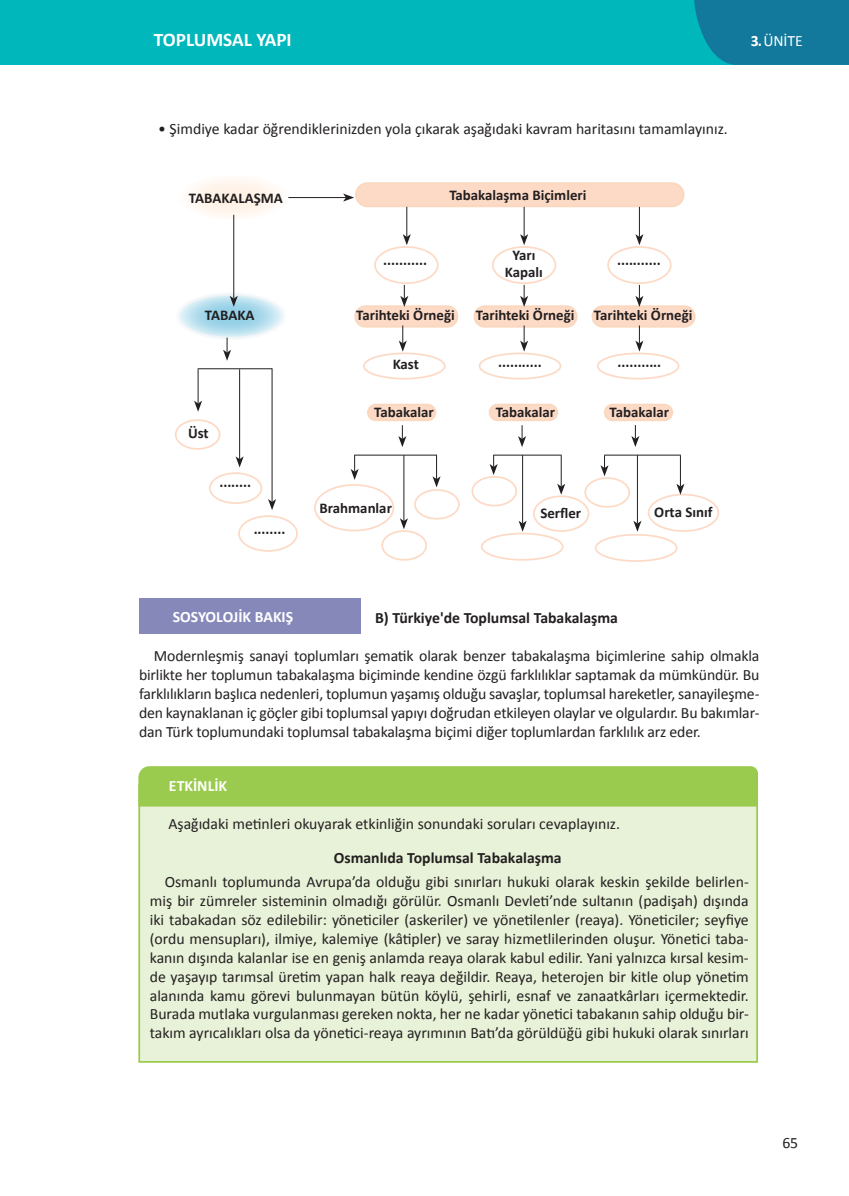
<style>
.page{position:relative;width:849px;height:1196px;background:#fff}
.page>*{position:absolute;margin:0;border:0;box-sizing:border-box;transform-origin:0 0}
.t1{font:700 19.25px "Calibri";color:#fff}
.t2{font:15.75px/18.9px "Calibri";color:#231f20;text-align:justify}
.t3{font:700 15.75px "Calibri";color:#231f20}
.t4{font:700 15.75px "Calibri";color:#fff}
.t5{font:15.75px "Calibri";color:#fff}
.TABLOİÇİ{font:700 14.88px "Calibri";color:#231f20}
.s1{font-weight:700}
</style>
<div class="page">
<div style="left:0;top:0;width:848px;height:64px;background:#00b7bc"></div>
<svg style="left:692px;top:0;width:156px;height:65px;background:#107e9e"></svg>
<div style="left:179px;top:175px;width:110px;height:45px;background:#fff6f0;border-radius:50%"></div>
<svg style="left:177px;top:294px;width:108px;height:44px;background:#b9dfee"></svg>
<div style="left:176px;top:292px;width:111px;height:48px;border:3px solid #c8dae3;border-radius:50%"></div>
<div style="left:374px;top:246px;width:64px;height:38px;border:2px solid #fddac6;border-radius:50%"></div>
<div style="left:492px;top:246px;width:64px;height:38px;border:2px solid #fddac6;border-radius:50%"></div>
<div style="left:607px;top:246px;width:64px;height:38px;border:2px solid #fddac6;border-radius:50%"></div>
<div style="left:363px;top:352px;width:82px;height:27px;border:2px solid #fddac6;border-radius:50%"></div>
<div style="left:478px;top:352px;width:83px;height:27px;border:2px solid #fddac6;border-radius:50%"></div>
<div style="left:596px;top:352px;width:83px;height:27px;border:2px solid #fddac6;border-radius:50%"></div>
<div style="left:175px;top:419px;width:45px;height:31px;border:2px solid #fddac6;border-radius:50%"></div>
<div style="left:209px;top:472px;width:53px;height:32px;border:2px solid #fddac6;border-radius:50%"></div>
<div style="left:238px;top:515px;width:60px;height:37px;border:2px solid #fddac6;border-radius:50%"></div>
<div style="left:314px;top:484px;width:80px;height:47px;border:2px solid #fddac6;border-radius:50%"></div>
<div style="left:381px;top:530px;width:46px;height:30px;border:2px solid #fddac6;border-radius:50%"></div>
<div style="left:414px;top:489px;width:45px;height:30px;border:2px solid #fddac6;border-radius:50%"></div>
<div style="left:471px;top:476px;width:46px;height:30px;border:2px solid #fddac6;border-radius:50%"></div>
<div style="left:584px;top:477px;width:46px;height:31px;border:2px solid #fddac6;border-radius:50%"></div>
<div style="left:533px;top:495px;width:56px;height:37px;border:2px solid #fddac6;border-radius:50%"></div>
<div style="left:480px;top:532px;width:83px;height:28px;border:2px solid #fddac6;border-radius:50%"></div>
<div style="left:594px;top:534px;width:83px;height:28px;border:2px solid #fddac6;border-radius:50%"></div>
<div style="left:647px;top:494px;width:72px;height:38px;border:2px solid #fddac6;border-radius:50%"></div>
<div style="left:368px;top:404px;width:67px;height:16px;background:#fddac6;border-radius:8px"></div>
<div style="left:367px;top:404px;width:69px;height:17px;border:2px solid #fad7bd;border-radius:8px"></div>
<div style="left:355px;top:306px;width:102px;height:21px;background:#fddac6;border-radius:10px"></div>
<div style="left:354px;top:305px;width:104px;height:22px;border:2px solid #fad7bd;border-radius:10px"></div>
<div style="left:356px;top:183px;width:327px;height:23px;background:#fddac6;border-radius:12px"></div>
<div style="left:355px;top:182px;width:329px;height:25px;border:2px solid #fad7bd;border-radius:12px"></div>
<div style="left:474px;top:306px;width:102px;height:21px;background:#fddac6;border-radius:10px"></div>
<div style="left:473px;top:305px;width:104px;height:22px;border:2px solid #fad7bd;border-radius:10px"></div>
<div style="left:592px;top:306px;width:102px;height:21px;background:#fddac6;border-radius:10px"></div>
<div style="left:591px;top:305px;width:104px;height:22px;border:2px solid #fad7bd;border-radius:10px"></div>
<div style="left:489px;top:404px;width:68px;height:16px;background:#fddac6;border-radius:8px"></div>
<div style="left:488px;top:404px;width:70px;height:17px;border:2px solid #fad7bd;border-radius:8px"></div>
<div style="left:604px;top:404px;width:68px;height:16px;background:#fddac6;border-radius:8px"></div>
<div style="left:603px;top:404px;width:70px;height:17px;border:2px solid #fad7bd;border-radius:8px"></div>
<hr style="left:288px;top:197px;width:58px;height:1px;background:#231f20">
<svg style="left:343px;top:193px;width:11px;height:9px"></svg>
<hr style="left:233px;top:215px;width:1px;height:83px;background:#231f20">
<svg style="left:230px;top:296px;width:8px;height:11px"></svg>
<svg style="left:223px;top:337px;width:8px;height:24px"></svg>
<hr style="left:406px;top:207px;width:1px;height:30px;background:#231f20">
<svg style="left:402px;top:234px;width:8px;height:11px"></svg>
<hr style="left:197px;top:369px;width:1px;height:34px;background:#231f20">
<svg style="left:194px;top:401px;width:8px;height:11px"></svg>
<hr style="left:239px;top:369px;width:1px;height:90px;background:#231f20">
<svg style="left:235px;top:456px;width:8px;height:11px"></svg>
<hr style="left:271px;top:368px;width:1px;height:134px;background:#231f20">
<svg style="left:268px;top:499px;width:8px;height:11px"></svg>
<hr style="left:523px;top:207px;width:1px;height:30px;background:#231f20">
<svg style="left:520px;top:234px;width:8px;height:11px"></svg>
<hr style="left:638px;top:207px;width:1px;height:30px;background:#231f20">
<svg style="left:635px;top:234px;width:8px;height:11px"></svg>
<svg style="left:400px;top:285px;width:8px;height:22px"></svg>
<svg style="left:398px;top:425px;width:8px;height:22px"></svg>
<svg style="left:350px;top:456px;width:8px;height:24px"></svg>
<svg style="left:489px;top:456px;width:8px;height:19px"></svg>
<svg style="left:432px;top:455px;width:8px;height:32px"></svg>
<hr style="left:560px;top:455px;width:1px;height:31px;background:#231f20">
<svg style="left:557px;top:484px;width:8px;height:11px"></svg>
<hr style="left:679px;top:455px;width:1px;height:31px;background:#231f20">
<svg style="left:676px;top:484px;width:8px;height:11px"></svg>
<svg style="left:600px;top:456px;width:8px;height:20px"></svg>
<hr style="left:403px;top:455px;width:1px;height:66px;background:#231f20">
<svg style="left:400px;top:518px;width:8px;height:11px"></svg>
<hr style="left:522px;top:455px;width:1px;height:68px;background:#231f20">
<svg style="left:518px;top:520px;width:8px;height:12px"></svg>
<hr style="left:636px;top:455px;width:1px;height:68px;background:#231f20">
<svg style="left:633px;top:520px;width:8px;height:12px"></svg>
<svg style="left:520px;top:285px;width:8px;height:22px"></svg>
<svg style="left:518px;top:425px;width:8px;height:22px"></svg>
<svg style="left:635px;top:285px;width:8px;height:22px"></svg>
<svg style="left:631px;top:425px;width:8px;height:22px"></svg>
<svg style="left:398px;top:325px;width:8px;height:27px"></svg>
<svg style="left:520px;top:325px;width:8px;height:27px"></svg>
<svg style="left:635px;top:325px;width:8px;height:27px"></svg>
<hr style="left:197px;top:368px;width:75px;height:1px;background:#231f20">
<hr style="left:354px;top:455px;width:83px;height:1px;background:#231f20">
<hr style="left:604px;top:455px;width:76px;height:1px;background:#231f20">
<hr style="left:493px;top:455px;width:68px;height:1px;background:#231f20">
<div style="left:139px;top:598px;width:222px;height:36px;background:#8688ba"></div>
<div style="left:138px;top:783px;width:619px;height:279px;background:#e8f2d8;border:2px solid #9acb4e"></div>
<div style="left:138px;top:766px;width:619px;height:40px;background:#9acb4e"></div>
<p class="t1" style="left:154px;top:26px;width:139px">TOPLUMSAL YAPI</p>
<p class="t5" style="left:750px;top:30px;width:54px"><span class="s1">3.</span> ÜNİTE</p>
<p class="t2" style="left:158px;top:119px;width:571px">• Şimdiye kadar öğrendiklerinizden yola çıkarak aşağıdaki kavram haritasını tamamlayınız.</p>
<p class="TABLOİÇİ" style="left:189px;top:187px;width:95px">TABAKALAŞMA</p>
<p class="TABLOİÇİ" style="left:205px;top:304px;width:51px">TABAKA</p>
<p class="TABLOİÇİ" style="left:188px;top:423px;width:22px">Üst</p>
<p class="TABLOİÇİ" style="left:219px;top:472px;width:33px">........</p>
<p class="TABLOİÇİ" style="left:253px;top:519px;width:33px">........</p>
<p class="TABLOİÇİ" style="left:449px;top:184px;width:139px">Tabakalaşma Biçimleri</p>
<p class="TABLOİÇİ" style="left:383px;top:250px;width:45px">...........</p>
<p class="TABLOİÇİ" style="left:512px;top:245px;width:24px">Yarı</p>
<p class="TABLOİÇİ" style="left:505px;top:261px;width:39px">Kapalı</p>
<p class="TABLOİÇİ" style="left:356px;top:304px;width:100px">Tarihteki Örneği</p>
<p class="TABLOİÇİ" style="left:476px;top:304px;width:100px">Tarihteki Örneği</p>
<p class="TABLOİÇİ" style="left:617px;top:250px;width:45px">...........</p>
<p class="TABLOİÇİ" style="left:593px;top:304px;width:100px">Tarihteki Örneği</p>
<p class="TABLOİÇİ" style="left:392px;top:354px;width:28px">Kast</p>
<p class="TABLOİÇİ" style="left:498px;top:351px;width:45px">...........</p>
<p class="TABLOİÇİ" style="left:617px;top:351px;width:45px">...........</p>
<p class="TABLOİÇİ" style="left:374px;top:401px;width:61px">Tabakalar</p>
<p class="TABLOİÇİ" style="left:319px;top:497px;width:74px">Brahmanlar</p>
<p class="TABLOİÇİ" style="left:495px;top:401px;width:61px">Tabakalar</p>
<p class="TABLOİÇİ" style="left:609px;top:401px;width:61px">Tabakalar</p>
<p class="TABLOİÇİ" style="left:540px;top:502px;width:42px">Serfler</p>
<p class="TABLOİÇİ" style="left:654px;top:501px;width:60px">Orta Sınıf</p>
<p class="t4" style="left:173px;top:606px;width:122px">SOSYOLOJİK BAKIŞ</p>
<p class="t2" style="left:139px;top:646px;width:622px;text-indent:15px">Modernleşmiş sanayi toplumları şematik olarak benzer tabakalaşma biçimlerine sahip olmakla birlikte her toplumun tabakalaşma biçiminde kendine özgü farklılıklar saptamak da mümkündür. Bu farklılıkların başlıca nedenleri, toplumun yaşamış olduğu savaşlar, toplumsal hareketler, sanayileşme&shy;den kaynaklanan iç göçler gibi toplumsal yapıyı doğrudan etkileyen olaylar ve olgulardır. Bu bakımlar&shy;dan Türk toplumundaki toplumsal tabakalaşma biçimi diğer toplumlardan farklılık arz eder.</p>
<p class="t3" style="left:375px;top:607px;width:244px">B) Türkiye'de Toplumsal Tabakalaşma</p>
<p class="t4" style="left:169px;top:775px;width:60px">ETKİNLİK</p>
<p class="t2" style="left:168px;top:814px;width:453px">Aşağıdaki metinleri okuyarak etkinliğin sonundaki soruları cevaplayınız.</p>
<p class="t3" style="left:333px;top:846px;width:229px">Osmanlıda Toplumsal Tabakalaşma</p>
<p class="t2" style="left:150px;top:872px;width:600px;text-indent:15px">Osmanlı toplumunda Avrupa’da olduğu gibi sınırları hukuki olarak keskin şekilde belirlen&shy;miş bir zümreler sisteminin olmadığı görülür. Osmanlı Devleti’nde sultanın (padişah) dışında iki tabakadan söz edilebilir: yöneticiler (askeriler) ve yönetilenler (reaya). Yöneticiler; seyfiye (ordu mensupları), ilmiye, kalemiye (kâtipler) ve saray hizmetlilerinden oluşur. Yönetici taba&shy;kanın dışında kalanlar ise en geniş anlamda reaya olarak kabul edilir. Yani yalnızca kırsal kesim&shy;de yaşayıp tarımsal üretim yapan halk reaya değildir. Reaya, heterojen bir kitle olup yönetim alanında kamu görevi bulunmayan bütün köylü, şehirli, esnaf ve zanaatkârları içermektedir.<br>Burada mutlaka vurgulanması gereken nokta, her ne kadar yönetici tabakanın sahip olduğu bir&shy;takım ayrıcalıkları olsa da yönetici-reaya ayrımının Batı’da görüldüğü gibi hukuki olarak sınırları</p>
<p class="t2" style="left:782px;top:1133px;width:17px">65</p>
</div>
